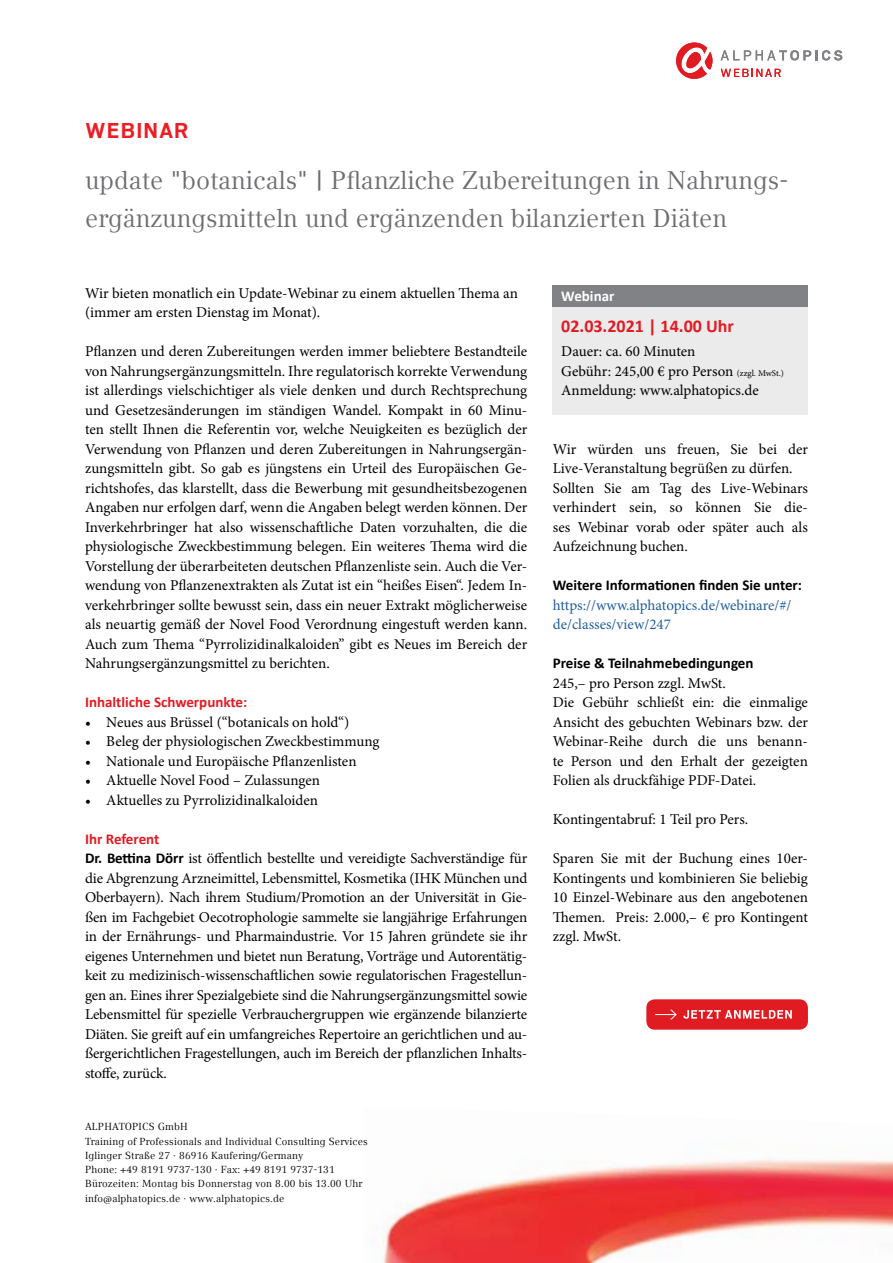
<style>
.page{position:relative;width:893px;height:1263px;background:#fff}
.page>*{position:absolute;margin:0;border:0;box-sizing:border-box;transform-origin:0 0}
.t1{font:25.5px/37.5px "Compatil Text LT Com";color:#6d6e71}
.t2{font:700 24px "Scout";letter-spacing:.05em;color:#ed1d24}
.t3{font:700 18px "Calibri";color:#e11b22}
.t4{font:15px/19.5px "Minion Pro";color:#000}
.t5{font:700 15px "Calibri";color:#000}
.t6{font:15px/19.5px "Minion Pro";letter-spacing:-.005em;color:#215e9e}
.t7{font:700 15px "Calibri";color:#e11b22}
.t8{font:700 15px "Calibri";color:#fff}
.t9{font:10.2px/14.2px "Compatil Text LT Com";letter-spacing:.015em;color:#000}
.s1{font-family:"Calibri";font-weight:700}
.s2{font-size:9px}
</style>
<div class="page">
<img style="left:383px;top:1159px;width:510px;height:104px">
<svg style="left:721px;top:50px;width:121px;height:10px"></svg>
<svg style="left:721px;top:69px;width:60px;height:8px"></svg>
<svg style="left:676px;top:43px;width:36px;height:36px"></svg>
<div style="left:553px;top:285px;width:255px;height:130px;background:#ebebec"></div>
<div style="left:553px;top:285px;width:255px;height:21px;background:#808285"></div>
<div style="left:646px;top:999px;width:162px;height:31px;background:#e11b22;border-radius:9px"></div>
<svg style="left:655px;top:1009px;width:22px;height:11px"></svg>
<svg style="left:683px;top:1010px;width:109px;height:9px"></svg>
<h2 class="t2" style="left:85px;top:115px;width:105px">WEBINAR</h2>
<h1 class="t1" style="left:85px;top:162px;width:705px">update "botanicals" | Pflanzliche Zubereitungen in Nahrungs&shy;ergänzungsmitteln und ergänzenden bilanzierten Diäten</h1>
<p class="t4" style="left:85px;top:283px;width:434px">Wir bieten monatlich ein Update-Webinar zu einem aktuellen Thema an (immer am ersten Dienstag im Monat).</p>
<p class="t4" style="left:85px;top:342px;width:444px;text-align:justify">Pflanzen und deren Zubereitungen werden immer beliebtere Bestandteile von Nahrungsergänzungsmitteln. Ihre regulatorisch korrekte Verwendung ist allerdings vielschichtiger als viele denken und durch Rechtsprechung und Gesetzesänderungen im ständigen Wandel. Kompakt in 60 Minu&shy;ten stellt Ihnen die Referentin vor, welche Neuigkeiten es bezüglich der Verwendung von Pflanzen und deren Zubereitungen in Nahrungsergän&shy;zungsmitteln gibt. So gab es jüngstens ein Urteil des Europäischen Ge&shy;richtshofes, das klarstellt, dass die Bewerbung mit gesundheitsbezogenen Angaben nur erfolgen darf, wenn die Angaben belegt werden können. Der Inverkehrbringer hat also wissenschaftliche Daten vorzuhalten, die die physiologische Zweckbestimmung belegen. Ein weiteres Thema wird die Vorstellung der überarbeiteten deutschen Pflanzenliste sein. Auch die Ver&shy;wendung von Pflanzenextrakten als Zutat ist ein “heißes Eisen“. Jedem In&shy;verkehrbringer sollte bewusst sein, dass ein neuer Extrakt möglicherweise als neuartig gemäß der Novel Food Verordnung eingestuft werden kann.<br>Auch zum Thema “Pyrrolizidinalkaloiden” gibt es Neues im Bereich der Nahrungsergänzungsmittel zu berichten.</p>
<p class="t7" style="left:85px;top:692px;width:164px">Inhaltliche Schwerpunkte:</p>
<p class="t4" style="left:85px;top:712px;width:266px">• Neues aus Brüssel (“botanicals on hold“)</p>
<p class="t4" style="left:85px;top:732px;width:296px">• Beleg der physiologischen Zweckbestimmung</p>
<p class="t4" style="left:85px;top:751px;width:273px">• Nationale und Europäische Pflanzenlisten</p>
<p class="t4" style="left:85px;top:771px;width:237px">• Aktuelle Novel Food – Zulassungen</p>
<p class="t4" style="left:85px;top:790px;width:235px">• Aktuelles zu Pyrrolizidinalkaloiden</p>
<p class="t7" style="left:85px;top:828px;width:76px">Ihr Referent</p>
<p class="t4" style="left:85px;top:849px;width:444px;text-align:justify"><span class="s1">Dr. Bettina Dörr</span> ist öffentlich bestellte und vereidigte Sachverständige für die Abgrenzung Arzneimittel, Lebensmittel, Kosmetika (IHK München und Oberbayern). Nach ihrem Studium/Promotion an der Universität in Gie&shy;ßen im Fachgebiet Oecotrophologie sammelte sie langjährige Erfahrungen in der Ernährungs- und Pharmaindustrie. Vor 15 Jahren gründete sie ihr eigenes Unternehmen und bietet nun Beratung, Vorträge und Autorentätig&shy;keit zu medizinisch-wissenschaftlichen sowie regulatorischen Fragestellun&shy;gen an. Eines ihrer Spezialgebiete sind die Nahrungsergänzungsmittel sowie Lebensmittel für spezielle Verbrauchergruppen wie ergänzende bilanzierte Diäten. Sie greift auf ein umfangreiches Repertoire an gerichtlichen und au&shy;ßergerichtlichen Fragestellungen, auch im Bereich der pflanzlichen Inhalts&shy;stoffe, zurück.</p>
<p class="t9" style="left:85px;top:1120px;width:284px">ALPHATOPICS GmbH<br>Training of Professionals and Individual Consulting Services Iglinger Straße 27 · 86916 Kaufering/Germany<br>Phone: +49 8191 9737-130 · Fax: +49 8191 9737-131<br>Bürozeiten: Montag bis Donnerstag von 8.00 bis 13.00 Uhr info@alphatopics.de · www.alphatopics.de</p>
<p class="t8" style="left:561px;top:286px;width:55px">Webinar</p>
<p class="t3" style="left:561px;top:314px;width:174px">02.03.2021 | 14.00 Uhr</p>
<p class="t4" style="left:561px;top:342px;width:224px">Dauer: ca. 60 Minuten<br>Gebühr: 245,00 € pro Person <span class="s2">(zzgl. MwSt.)<br></span>Anmeldung: www.alphatopics.de</p>
<p class="t4" style="left:553px;top:439px;width:257px">Wir würden uns freuen, Sie bei der Live-Veranstaltung begrüßen zu dürfen.<br>Sollten Sie am Tag des Live-Webinars verhindert sein, so können Sie die&shy;ses Webinar vorab oder später auch als Aufzeichnung buchen.</p>
<p class="t5" style="left:553px;top:575px;width:251px">Weitere Informationen finden Sie unter:</p>
<p class="t6" style="left:553px;top:595px;width:240px">https://www.alphatopics.de/webinare/#/ de/classes/view/247</p>
<p class="t5" style="left:553px;top:653px;width:202px">Preise &amp; Teilnahmebedingungen</p>
<p class="t4" style="left:553px;top:673px;width:257px">245,– pro Person zzgl. MwSt.<br>Die Gebühr schließt ein: die einmalige Ansicht des gebuchten Webinars bzw. der Webinar-Reihe durch die uns benann&shy;te Person und den Erhalt der gezeigten Folien als druckfähige PDF-Datei.</p>
<p class="t4" style="left:553px;top:810px;width:197px">Kontingentabruf: 1 Teil pro Pers.</p>
<p class="t4" style="left:553px;top:849px;width:257px;text-align:justify">Sparen Sie mit der Buchung eines 10er-Kontingents und kombinieren Sie beliebig 10 Einzel-Webinare aus den angebotenen Themen. Preis: 2.000,– € pro Kontingent zzgl. MwSt.</p>
</div>
